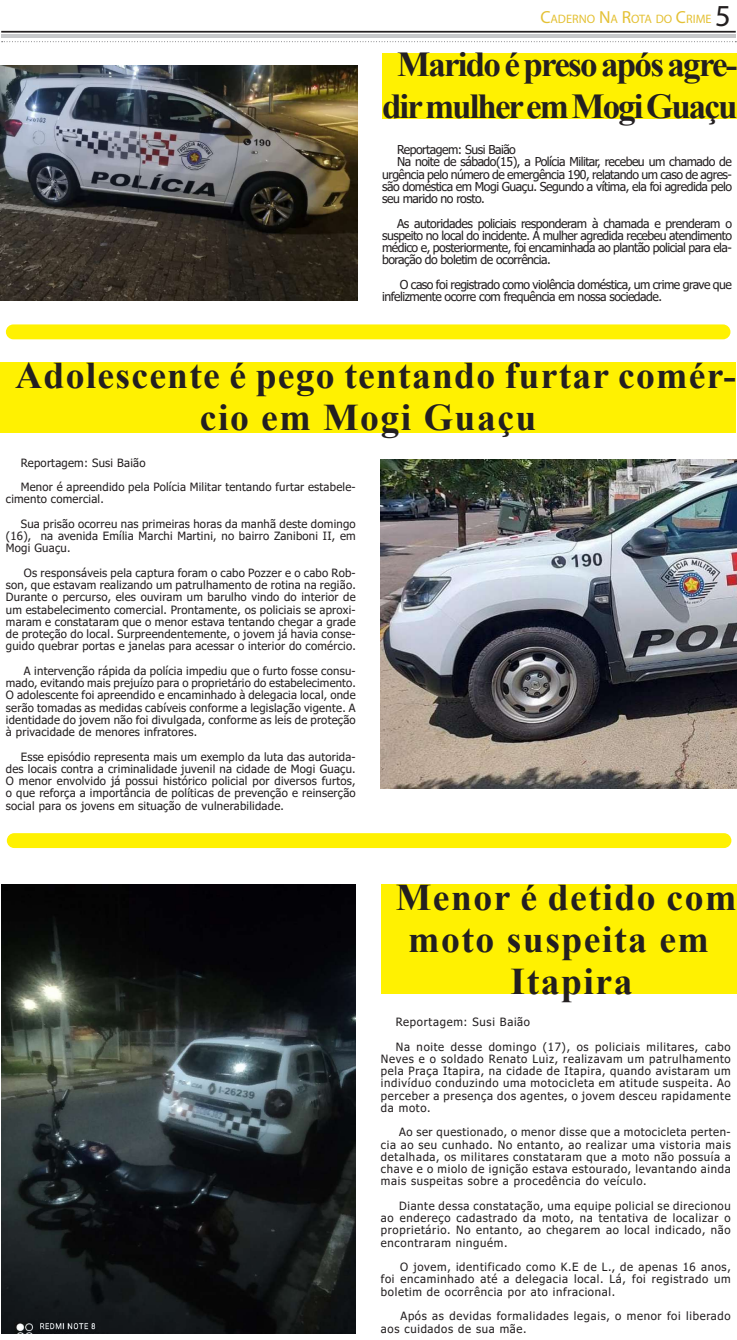
<style>
.page{position:relative;width:737px;height:1340px;background:#fff}
.page>*{position:absolute;margin:0;border:0;box-sizing:border-box;transform-origin:0 0}
.t1{font:700 37.62px/42px "Times New Roman";letter-spacing:.04em;color:#231f20;text-align:center}
.t2{font:700 35px/42px "Times New Roman";letter-spacing:-.055em;color:#231f20;text-align:center}
.t3{font:30.62px "Myriad Pro";color:#231f20}
.t4{font:12.25px/12.2px "Tahoma";letter-spacing:-.04em;color:#231f20;text-align:justify}
.t5{font:12.25px "Myriad Pro";color:#e4c135}
.t6{font:11.38px/12.2px "Tahoma";letter-spacing:.02em;color:#231f20;text-align:justify}
.t7{font:11.38px/24.5px "Tahoma";letter-spacing:.06em;color:#231f20}
.s1{font-size:17.5px}
</style>
<div class="page">
<hr style="left:1px;top:35px;width:734px;height:3px;background:#c7c8ca">
<hr style="left:1px;top:31px;width:734px;height:2px;background:#231f20">
<svg style="left:2px;top:41px;width:734px;height:1px"></svg>
<div style="left:382px;top:53px;width:355px;height:65px;background:#fff101"></div>
<div style="left:0;top:363px;width:736px;height:70px;background:#fff101"></div>
<div style="left:381px;top:884px;width:355px;height:110px;background:#fff101"></div>
<div style="left:6px;top:324px;width:724px;height:15px;background:#fff101;border-radius:7px"></div>
<div style="left:7px;top:833px;width:724px;height:15px;background:#fff101;border-radius:7px"></div>
<img style="left:380px;top:459px;width:357px;height:329px">
<img style="left:1px;top:884px;width:355px;height:449px">
<img style="left:0;top:65px;width:357px;height:235px">
<p class="t5" style="left:540px;top:11px;width:173px"><span class="s1">C</span>ADERNO <span class="s1">N</span>A <span class="s1">R</span>OTA DO <span class="s1">C</span>RIME</p>
<h3 class="t3" style="left:715px;top:-3px;width:17px">5</h3>
<h2 class="t2" style="left:382px;top:43px;width:357px">Marido é preso após agre&shy;dir mulher em Mogi Guaçu</h2>
<p class="t4" style="left:397px;top:144px;width:120px">Reportagem: Susi Baião</p>
<p class="t4" style="left:397px;top:156px;width:336px">Na noite de sábado(15), a Polícia Militar, recebeu um chamado de</p>
<p class="t4" style="left:382px;top:169px;width:351px">urgência pelo número de emergência 190, relatando um caso de agres-</p>
<p class="t4" style="left:382px;top:181px;width:351px">são doméstica em Mogi Guaçu. Segundo a vítima, ela foi agredida pelo</p>
<p class="t4" style="left:382px;top:193px;width:104px">seu marido no rosto.</p>
<p class="t4" style="left:382px;top:218px;width:351px;text-indent:15px">As autoridades policiais responderam à chamada e prenderam o suspeito no local do incidente. A mulher agredida recebeu atendimento médico e, posteriormente, foi encaminhada ao plantão policial para ela&shy;boração do boletim de ocorrência.</p>
<p class="t4" style="left:382px;top:279px;width:351px;text-indent:18px">O caso foi registrado como violência doméstica, um crime grave que infelizmente ocorre com frequência em nossa sociedade.</p>
<h1 class="t1" style="left:15px;top:353px;width:722px">Adolescente é pego tentando furtar comér&shy;cio em Mogi Guaçu</h1>
<p class="t6" style="left:21px;top:451px;width:336px;line-height:24.5px">Reportagem: Susi Baião<br>Menor é apreendido pela Polícia Militar tentando furtar estabele-</p>
<p class="t6" style="left:21px;top:487px;width:336px;line-height:24.5px;text-indent:-15px">cimento comercial.<br>Sua prisão ocorreu nas primeiras horas da manhã deste domingo</p>
<p class="t6" style="left:6px;top:530px;width:351px">(16), na avenida Emília Marchi Martini, no bairro Zaniboni II, em<br>Mogi Guaçu.</p>
<p class="t6" style="left:6px;top:567px;width:351px;text-indent:18px">Os responsáveis pela captura foram o cabo Pozzer e o cabo Rob&shy;son, que estavam realizando um patrulhamento de rotina na região.<br>Durante o percurso, eles ouviram um barulho vindo do interior de um estabelecimento comercial. Prontamente, os policiais se aproxi&shy;maram e constataram que o menor estava tentando chegar a grade de proteção do local. Surpreendentemente, o jovem já havia conse&shy;guido quebrar portas e janelas para acessar o interior do comércio.</p>
<p class="t6" style="left:6px;top:665px;width:351px;text-indent:18px">A intervenção rápida da polícia impediu que o furto fosse consu&shy;mado, evitando mais prejuízo para o proprietário do estabelecimento.<br>O adolescente foi apreendido e encaminhado à delegacia local, onde serão tomadas as medidas cabíveis conforme a legislação vigente. A identidade do jovem não foi divulgada, conforme as leis de proteção à privacidade de menores infratores.</p>
<p class="t6" style="left:6px;top:751px;width:351px;text-indent:15px">Esse episódio representa mais um exemplo da luta das autorida&shy;des locais contra a criminalidade juvenil na cidade de Mogi Guaçu.<br>O menor envolvido já possui histórico policial por diversos furtos, o que reforça a importância de políticas de prevenção e reinserção social para os jovens em situação de vulnerabilidade.</p>
<h1 class="t1" style="left:396px;top:875px;width:342px">Menor é detido com moto suspeita em<br>Itapira</h1>
<p class="t7" style="left:396px;top:1010px;width:336px">Reportagem: Susi Baião<br>Na noite desse domingo (17), os policiais militares, cabo</p>
<p class="t6" style="left:381px;top:1053px;width:351px">Neves e o soldado Renato Luiz, realizavam um patrulhamento pela Praça Itapira, na cidade de Itapira, quando avistaram um indivíduo conduzindo uma motocicleta em atitude suspeita. Ao perceber a presença dos agentes, o jovem desceu rapidamente da moto.</p>
<p class="t6" style="left:381px;top:1126px;width:351px;text-indent:18px">Ao ser questionado, o menor disse que a motocicleta perten&shy;cia ao seu cunhado. No entanto, ao realizar uma vistoria mais detalhada, os militares constataram que a moto não possuía a chave e o miolo de ignição estava estourado, levantando ainda mais suspeitas sobre a procedência do veículo.</p>
<p class="t6" style="left:381px;top:1200px;width:351px;text-indent:18px">Diante dessa constatação, uma equipe policial se direcionou ao endereço cadastrado da moto, na tentativa de localizar o proprietário. No entanto, ao chegarem ao local indicado, não encontraram ninguém.</p>
<p class="t6" style="left:381px;top:1261px;width:351px;text-indent:19px">O jovem, identificado como K.E de L., de apenas 16 anos, foi encaminhado até a delegacia local. Lá, foi registrado um boletim de ocorrência por ato infracional.</p>
<p class="t7" style="left:381px;top:1310px;width:351px;line-height:12.2px;text-indent:20px">Após as devidas formalidades legais, o menor foi liberado aos cuidados de sua mãe.</p>
</div>
